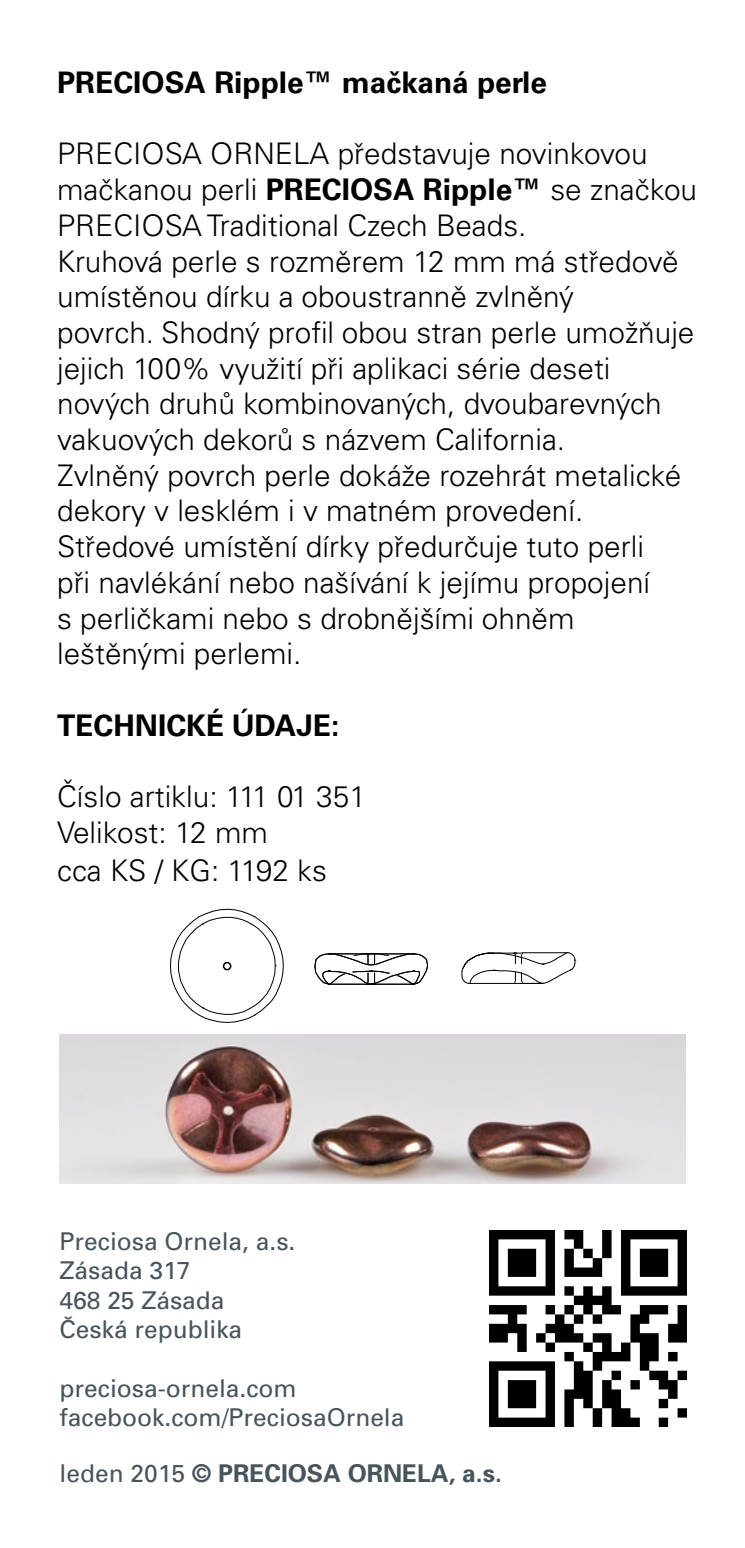
<style>
.page{position:relative;width:745px;height:1548px;background:#fff}
.page>*{position:absolute;margin:0;border:0;box-sizing:border-box;transform-origin:0 0}
.t1{font:300 29.75px/35.7px "Univers LTCYR 45";color:#000}
.t2{font:700 29.75px "Univers LTCYR 65";color:#000}
.t3{font:24.5px/29.4px "Univers CE";color:#48545c}
.t4{font:700 24.5px "Univers CE";color:#48545c}
.s1{font-family:"Univers LTCYR 65";font-weight:700}
.s2{font-weight:400}
</style>
<div class="page">
<img style="left:489px;top:1230px;width:196px;height:196px">
<img style="left:60px;top:1035px;width:625px;height:149px">
<svg style="left:461px;top:952px;width:114px;height:32px"></svg>
<svg style="left:170px;top:909px;width:114px;height:114px"></svg>
<svg style="left:314px;top:953px;width:114px;height:32px"></svg>
<p class="t2" style="left:57px;top:62px;width:491px">PRECIOSA Ripple™ mačkaná perle</p>
<p class="t1" style="left:57px;top:135px;width:641px">PRECIOSA ORNELA představuje novinkovou mačkanou perli <span class="s1">PRECIOSA Ripple™</span> se značkou PRECIOSA Traditional Czech Beads.<br>Kruhová perle s rozměrem 12 mm má středově umístěnou dírku a oboustranně zvlněný<br>povrch. Shodný profil obou stran perle umožňuje jejich 100% využití při aplikaci série deseti nových druhů kombinovaných, dvoubarevných vakuových dekorů s názvem California.<br>Zvlněný povrch perle dokáže rozehrát metalické dekory v lesklém i v matném provedení.<br>Středové umístění dírky předurčuje tuto perli<br>při navlékání nebo našívání k jejímu propojení<br>s perličkami nebo s drobnějšími ohněm leštěnými perlemi.</p>
<p class="t2" style="left:57px;top:704px;width:283px">TECHNICKÉ ÚDAJE:</p>
<p class="t1" style="left:57px;top:777px;width:310px;line-height:36.8px">Číslo artiklu: 111 01 351<br>Velikost: 12 mm<br>cca KS / KG: 1192 ks</p>
<p class="t3" style="left:60px;top:1227px;width:237px">Preciosa Ornela, a.s.<br>Zásada 317<br>468 25 Zásada<br>Česká republika</p>
<p class="t3" style="left:60px;top:1374px;width:346px">preciosa-ornela.com facebook.com/PreciosaOrnela</p>
<p class="t4" style="left:60px;top:1459px;width:443px"><span class="s2">leden 2015</span> © PRECIOSA ORNELA, a.s.</p>
</div>
